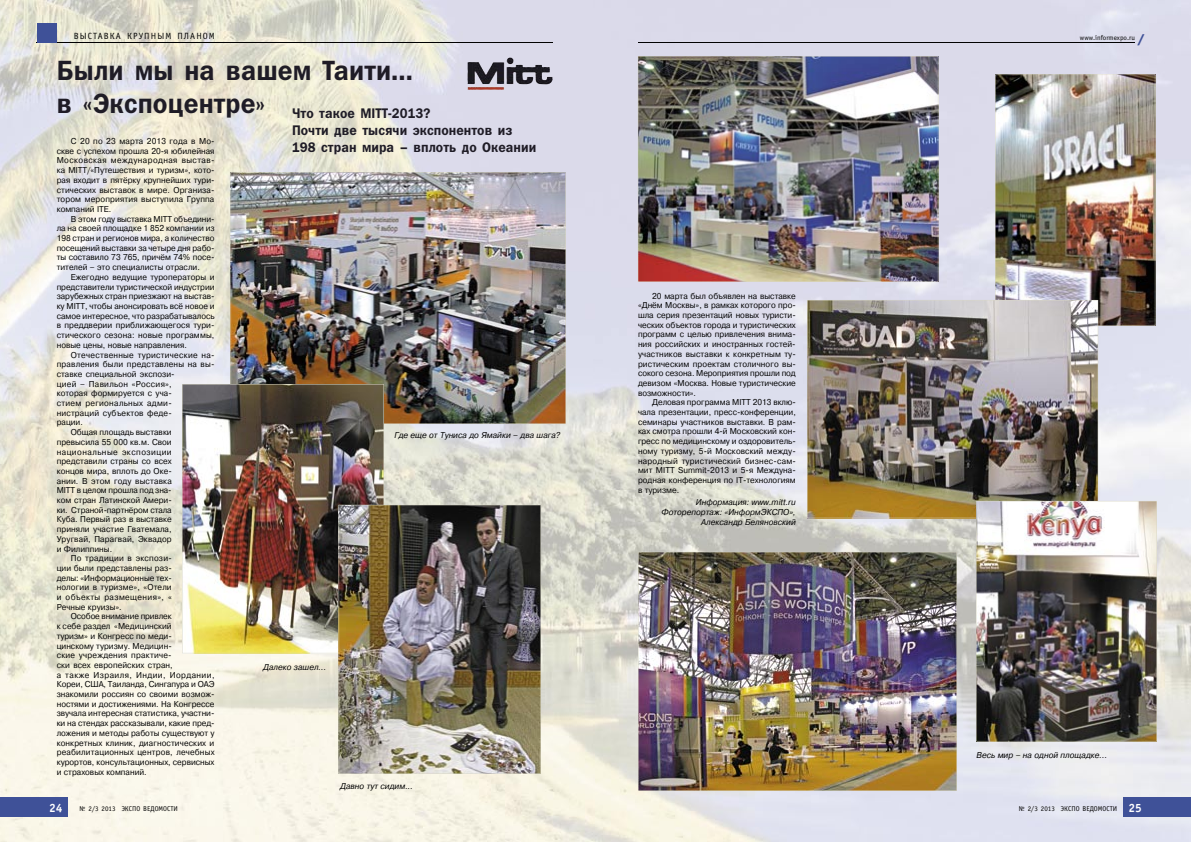
<style>
.page{position:relative;width:1191px;height:842px;background:#fff}
.page>*{position:absolute;margin:0;border:0;box-sizing:border-box;transform-origin:0 0}
.t1{font:28px "Franklin Gothic Demi C";letter-spacing:.005em;color:#1f1c26;scale:.92 1}
.t2{font:14px/16.8px "Franklin Gothic Demi C";letter-spacing:.005em;color:#1f1c26;scale:.92 1}
.t3{font:700 12px "Officina Sans C";color:#fff}
.t4{font:700 12px "Futuris XC";color:#3f5198;scale:1.2 1}
.t5{font:9px "Officina Sans C";letter-spacing:.12em;color:#020202}
.t6{font:8.5px/9.7px "Pragmatica C";color:#020202;text-align:justify;scale:.95 1}
.t7{font:italic 8.5px/9.7px "Pragmatica C";color:#020202;text-align:right;scale:.95 1}
.t8{font:8.5px "Pragmatica C";letter-spacing:.02em;color:#020202;scale:.95 1}
.t9{font:8.5px "Pragmatica C";letter-spacing:.03em;color:#020202;scale:.95 1}
.t10{font:8.5px "Pragmatica C";letter-spacing:.05em;color:#020202;scale:.95 1}
.t11{font:8.5px "Pragmatica C";letter-spacing:.04em;color:#020202;scale:.95 1}
.t12{font:8.5px "Pragmatica C";letter-spacing:.055em;color:#020202;scale:.95 1}
.t13{font:8.5px "Pragmatica C";letter-spacing:.045em;color:#020202;scale:.95 1}
.t14{font:8.5px "Pragmatica C";letter-spacing:.025em;color:#020202;scale:.95 1}
.t15{font:7px "Officina Sans C";color:#020202}
.s1{font-weight:700;font-size:12px;color:#fff}
</style>
<div class="page">
<img style="left:0;top:0;width:1191px;height:842px">
<div style="left:0;top:797px;width:68px;height:20px;background:#3f5198"></div>
<hr style="left:37px;top:42px;width:516px;height:1px;background:#020202">
<div style="left:37px;top:23px;width:20px;height:20px;background:#3f5198"></div>
<div style="left:1123px;top:797px;width:68px;height:20px;background:#3f5198"></div>
<hr style="left:638px;top:42px;width:496px;height:1px;background:#020202">
<img style="left:995px;top:75px;width:160px;height:251px">
<img style="left:638px;top:56px;width:300px;height:226px">
<img style="left:230px;top:172px;width:336px;height:252px">
<img style="left:807px;top:300px;width:291px;height:218px">
<img style="left:638px;top:552px;width:318px;height:239px">
<img style="left:182px;top:384px;width:202px;height:269px">
<img style="left:976px;top:501px;width:181px;height:240px">
<img style="left:338px;top:505px;width:202px;height:269px">
<img style="left:467px;top:58px;width:86px;height:32px">
<p class="t5" style="left:74px;top:31px;width:142px">ВЫСТАВКА КРУПНЫМ ПЛАНОМ</p>
<h1 class="t1" style="left:57px;top:54px;width:389px">Были мы на вашем Таити...</h1>
<h2 class="t2" style="left:292px;top:104px;width:267px;text-indent:-235px"><sup>в</sup> <sup>«Экспоцентре»</sup> Что такое MITT-2013?<br>Почти две тысячи экспонентов из<br>198 стран мира – вплоть до Океании</h2>
<p class="t6" style="left:57px;top:136px;width:168px;text-indent:14px">C 20 по 23 марта 2013 года в Мо&shy;скве с успехом прошла 20-я юбилейная Московская международная выстав&shy;ка MITT/«Путешествия и туризм», кото&shy;рая входит в пятёрку крупнейших тури&shy;стических выставок в мире. Организа&shy;тором мероприятия выступила Группа компаний ITE.</p>
<p class="t6" style="left:57px;top:214px;width:168px;text-indent:14px">В этом году выставка MITT объедини&shy;ла на своей площадке 1 852 компании из 198 стран и регионов мира, а количество посещений выставки за четыре дня рабо&shy;ты составило 73 765, причём 74% посе&shy;тителей – это специалисты отрасли.</p>
<p class="t6" style="left:57px;top:272px;width:168px;text-indent:14px">Ежегодно ведущие туроператоры и представители туристической индустрии зарубежных стран приезжают на выстав&shy;ку MITT, чтобы анонсировать всё новое и самое интересное, что разрабатывалось в преддверии приближающегося тури&shy;стического сезона: новые программы, новые цены, новые направления.</p>
<p class="t9" style="left:71px;top:350px;width:153px">Отечественные туристические на-</p>
<p class="t8" style="left:57px;top:360px;width:168px">правления были представлены на вы-</p>
<p class="t6" style="left:57px;top:369px;width:126px">ставке специальной экспози-</p>
<p class="t9" style="left:57px;top:379px;width:123px">цией – Павильон «Россия»,</p>
<p class="t6" style="left:57px;top:389px;width:123px">которая формируется с уча-</p>
<p class="t11" style="left:57px;top:398px;width:123px">стием региональных адми-</p>
<p class="t8" style="left:57px;top:408px;width:123px">нистраций субъектов феде-</p>
<p class="t6" style="left:57px;top:418px;width:29px">рации.</p>
<p class="t6" style="left:71px;top:427px;width:108px">Общая площадь выставки</p>
<p class="t6" style="left:57px;top:437px;width:123px">превысила 55 000 кв.м. Свои</p>
<p class="t12" style="left:57px;top:447px;width:123px">национальные экспозиции</p>
<p class="t6" style="left:57px;top:457px;width:123px">представили страны со всех</p>
<p class="t6" style="left:57px;top:466px;width:123px">концов мира, вплоть до Оке-</p>
<p class="t8" style="left:57px;top:476px;width:123px">ании. В этом году выставка</p>
<p class="t6" style="left:57px;top:486px;width:122px">MITT в целом прошла под зна-</p>
<p class="t6" style="left:57px;top:495px;width:123px">ком стран Латинской Амери-</p>
<p class="t6" style="left:57px;top:505px;width:123px">ки. Страной-партнёром стала</p>
<p class="t6" style="left:57px;top:515px;width:123px">Куба. Первый раз в выставке</p>
<p class="t6" style="left:57px;top:524px;width:123px">приняли участие Гватемала,</p>
<p class="t6" style="left:57px;top:534px;width:123px">Уругвай, Парагвай, Эквадор</p>
<p class="t6" style="left:57px;top:544px;width:60px">и Филиппины.</p>
<p class="t14" style="left:71px;top:554px;width:108px">По традиции в экспози-</p>
<p class="t6" style="left:57px;top:563px;width:123px">ции были представлены раз-</p>
<p class="t6" style="left:57px;top:573px;width:123px">делы: «Информационные тех-</p>
<p class="t6" style="left:57px;top:583px;width:123px">нологии в туризме», «Отели</p>
<p class="t13" style="left:57px;top:592px;width:123px">и объекты размещения», «</p>
<p class="t6" style="left:57px;top:602px;width:70px">Речные круизы».</p>
<p class="t6" style="left:71px;top:612px;width:108px">Особое внимание привлек</p>
<p class="t6" style="left:57px;top:621px;width:123px">к себе раздел «Медицинский</p>
<p class="t6" style="left:57px;top:631px;width:123px">туризм» и Конгресс по меди-</p>
<p class="t6" style="left:57px;top:641px;width:123px">цинскому туризму. Медицин-</p>
<p class="t9" style="left:57px;top:651px;width:123px">ские учреждения практиче-</p>
<p class="t6" style="left:57px;top:660px;width:124px">ски всех европейских стран,</p>
<p class="t10" style="left:57px;top:670px;width:168px">а также Израиля, Индии, Иордании,</p>
<p class="t6" style="left:57px;top:680px;width:168px">Кореи, США, Таиланда, Сингапура и ОАЭ</p>
<p class="t6" style="left:57px;top:689px;width:168px">знакомили россиян со своими возмож-</p>
<p class="t6" style="left:57px;top:699px;width:168px">ностями и достижениями. На Конгрессе</p>
<p class="t6" style="left:57px;top:709px;width:167px">звучала интересная статистика, участни-</p>
<p class="t6" style="left:57px;top:718px;width:168px">ки на стендах рассказывали, какие пред-</p>
<p class="t6" style="left:57px;top:728px;width:168px">ложения и методы работы существуют у</p>
<p class="t6" style="left:57px;top:738px;width:167px">конкретных клиник, диагностических и</p>
<p class="t8" style="left:57px;top:748px;width:168px">реабилитационных центров, лечебных</p>
<p class="t6" style="left:57px;top:757px;width:168px">курортов, консультационных, сервисных</p>
<p class="t6" style="left:57px;top:767px;width:96px">и страховых компаний.</p>
<p class="t7" style="left:394px;top:431px;width:176px">Где еще от Туниса до Ямайки – два шага?</p>
<p class="t7" style="left:263px;top:663px;width:68px">Далеко зашел...</p>
<h3 class="t3" style="left:49px;top:801px;width:15px">24</h3>
<p class="t15" style="left:80px;top:805px;width:100px">№ 2/3 2013 ЭКСПО ВЕДОМОСТИ</p>
<p class="t7" style="left:340px;top:782px;width:78px">Давно тут сидим...</p>
<p class="t6" style="left:638px;top:291px;width:168px;text-indent:14px">20 марта был объявлен на выставке «Днём Москвы», в рамках которого про&shy;шла серия презентаций новых туристи&shy;ческих объектов города и туристических программ с целью привлечения внима&shy;ния российских и иностранных гостей&shy;участников выставки к конкретным ту&shy;ристическим проектам столичного вы&shy;сокого сезона. Мероприятия прошли под девизом «Москва. Новые туристические возможности».</p>
<p class="t6" style="left:638px;top:398px;width:168px;text-indent:14px">Деловая программа MITT 2013 вклю&shy;чала презентации, пресс-конференции, семинары участников выставки. В рам&shy;ках смотра прошли 4-й Московский кон&shy;гресс по медицинскому и оздоровитель&shy;ному туризму, 5-й Московский между&shy;народный туристический бизнес-сам&shy;мит MITT Summit-2013 и 5-я Междуна&shy;родная конференция по IT-технологиям в туризме.</p>
<p class="t7" style="left:661px;top:497px;width:143px">Информация: www.mitt.ru<br>Фоторепортаж: «ИнформЭКСПО»,<br>Александр Беляновский</p>
<p class="t15" style="left:1080px;top:33px;width:56px">www.informexpo.ru</p>
<h3 class="t4" style="left:1137px;top:33px;width:8px">/</h3>
<p class="t7" style="left:976px;top:750px;width:139px">Весь мир – на одной площадке...</p>
<p class="t15" style="left:1019px;top:805px;width:124px">№ 2/3 2013 ЭКСПО ВЕДОМОСТИ <span class="s1">25</span></p>
</div>
